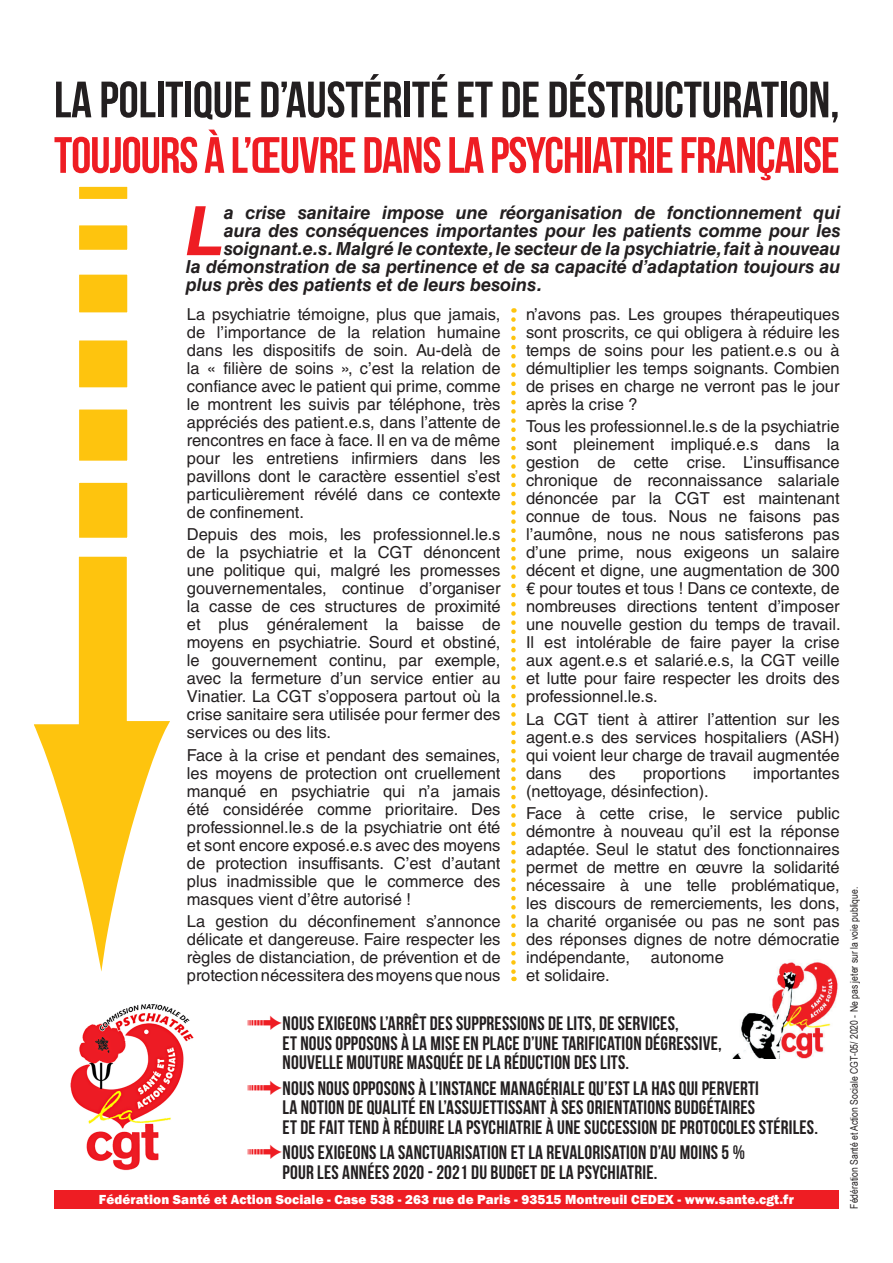
<style>
.page{position:relative;width:893px;height:1263px;background:#fff}
.page>*{position:absolute;margin:0;border:0;box-sizing:border-box;transform-origin:0 0}
.Txt_courant_1{font:italic 700 68.1px "Helvetica LT Std";color:#ee1d23}
.t1{font:700 51px/55.5px "Bebas Neue";letter-spacing:-.02em;color:#231f20}
.Txt_courant_1-2{font:700 19.5px/19.5px "Bebas Neue";letter-spacing:.01em;color:#231f20}
.Txt_courant_1-3{font:italic 700 18px "Helvetica LT Std";color:#231f20}
.Txt_courant_1-4{font:16.5px/18px "Helvetica LT Std";color:#231f20;text-align:justify}
.txt_courant{font:800 13.5px "Franklin Gothic";letter-spacing:.01em;color:#fff}
.t2{font:10.5px "Arial Narrow";color:#231f20}
.s1{color:#ee1d23}
.s2{font-family:"Follow The Arrow";font-weight:400;font-size:22.5px;color:#ee1d23}
</style>
<div class="page">
<div style="left:54px;top:1189px;width:785px;height:19px;background:#ee1d23"></div>
<svg style="left:34px;top:186px;width:136px;height:786px"></svg>
<svg style="left:511px;top:319px;width:5px;height:662px"></svg>
<img style="left:70px;top:1004px;width:124px;height:167px">
<img style="left:732px;top:962px;width:106px;height:97px">
<p class="t1" style="left:54px;top:71px;width:787px">LA POLITIQUE D’AUSTÉRITÉ ET DE DÉSTRUCTURATION,<br><span class="s1">TOUJOURS À L’ŒUVRE DANS LA PSYCHIATRIE FRANÇAISE</span></p>
<p class="Txt_courant_1" style="left:186px;top:190px;width:39px">L</p>
<p class="Txt_courant_1-3" style="left:224px;top:202px;width:618px">a crise sanitaire impose une réorganisation de fonctionnement qui</p>
<p class="Txt_courant_1-3" style="left:224px;top:220px;width:618px">aura des conséquences importantes pour les patients comme pour les</p>
<p class="Txt_courant_1-3" style="left:224px;top:238px;width:618px">soignant.e.s. Malgré le contexte, le secteur de la psychiatrie, fait à nouveau</p>
<p class="Txt_courant_1-3" style="left:186px;top:256px;width:656px">la démonstration de sa pertinence et de sa capacité d’adaptation toujours au</p>
<p class="Txt_courant_1-3" style="left:186px;top:274px;width:358px">plus près des patients et de leurs besoins.</p>
<p class="Txt_courant_1-4" style="left:187px;top:305px;width:315px">La psychiatrie témoigne, plus que jamais, de l’importance de la relation humaine dans les dispositifs de soin. Au-delà de la « filière de soins », c’est la relation de confiance avec le patient qui prime, comme le montrent les suivis par téléphone, très appréciés des patient.e.s, dans l’attente de rencontres en face à face. Il en va de même pour les entretiens infirmiers dans les pavillons dont le caractère essentiel s’est particulièrement révélé dans ce contexte de confinement.</p>
<p class="Txt_courant_1-4" style="left:187px;top:525px;width:315px">Depuis des mois, les professionnel.le.s de la psychiatrie et la CGT dénoncent une politique qui, malgré les promesses gouvernementales, continue d’organiser la casse de ces structures de proximité et plus généralement la baisse de moyens en psychiatrie. Sourd et obstiné, le gouvernement continu, par exemple, avec la fermeture d’un service entier au Vinatier. La CGT s’opposera partout où la crise sanitaire sera utilisée pour fermer des services ou des lits.</p>
<p class="Txt_courant_1-4" style="left:187px;top:746px;width:315px">Face à la crise et pendant des semaines, les moyens de protection ont cruellement manqué en psychiatrie qui n’a jamais été considérée comme prioritaire. Des professionnel.le.s de la psychiatrie ont été et sont encore exposé.e.s avec des moyens de protection insuffisants. C’est d’autant plus inadmissible que le commerce des masques vient d’être autorisé !</p>
<p class="Txt_courant_1-4" style="left:187px;top:912px;width:315px">La gestion du déconfinement s’annonce délicate et dangereuse. Faire respecter les règles de distanciation, de prévention et de protection nécessitera des moyens que nous</p>
<p class="Txt_courant_1-4" style="left:526px;top:305px;width:315px">n’avons pas. Les groupes thérapeutiques sont proscrits, ce qui obligera à réduire les temps de soins pour les patient.e.s ou à démultiplier les temps soignants. Combien de prises en charge ne verront pas le jour après la crise ?</p>
<p class="Txt_courant_1-4" style="left:526px;top:417px;width:316px">Tous les professionnel.le.s de la psychiatrie sont pleinement impliqué.e.s dans la gestion de cette crise. L’insuffisance chronique de reconnaissance salariale dénoncée par la CGT est maintenant connue de tous. Nous ne faisons pas l’aumône, nous ne nous satisferons pas d’une prime, nous exigeons un salaire décent et digne, une augmentation de 300 € pour toutes et tous ! Dans ce contexte, de nombreuses directions tentent d’imposer une nouvelle gestion du temps de travail.<br>Il est intolérable de faire payer la crise aux agent.e.s et salarié.e.s, la CGT veille et lutte pour faire respecter les droits des professionnel.le.s.</p>
<p class="Txt_courant_1-4" style="left:526px;top:710px;width:315px">La CGT tient à attirer l’attention sur les agent.e.s des services hospitaliers (ASH) qui voient leur charge de travail augmentée dans</p>
<p class="Txt_courant_1-4" style="left:589px;top:764px;width:28px">des</p>
<p class="Txt_courant_1-4" style="left:643px;top:764px;width:84px">proportions</p>
<p class="Txt_courant_1-4" style="left:753px;top:764px;width:88px">importantes</p>
<p class="Txt_courant_1-4" style="left:526px;top:782px;width:184px">(nettoyage, désinfection).</p>
<p class="Txt_courant_1-4" style="left:526px;top:804px;width:315px">Face à cette crise, le service public démontre à nouveau qu’il est la réponse adaptée. Seul le statut des fonctionnaires permet de mettre en œuvre la solidarité nécessaire à une telle problématique, les discours de remerciements, les dons, la charité organisée ou pas ne sont pas des réponses dignes de notre démocratie indépendante,</p>
<p class="Txt_courant_1-4" style="left:651px;top:948px;width:75px">autonome</p>
<p class="Txt_courant_1-4" style="left:526px;top:966px;width:85px">et solidaire.</p>
<p class="Txt_courant_1-2" style="left:283px;top:1013px;width:441px;text-indent:-35px"><span class="s2">B</span>NOUS EXIGEONS L’ARRÊT DES SUPPRESSIONS DE LITS, DE SERVICES,<br>ET NOUS OPPOSONS À LA MISE EN PLACE D’UNE TARIFICATION DÉGRESSIVE,<br>NOUVELLE MOUTURE MASQUÉE DE LA RÉDUCTION DES LITS.</p>
<p class="Txt_courant_1-2" style="left:283px;top:1078px;width:537px;text-indent:-35px"><span class="s2">B</span>NOUS NOUS OPPOSONS À L’INSTANCE MANAGÉRIALE QU’EST LA HAS QUI PERVERTI<br>LA NOTION DE QUALITÉ EN L’ASSUJETTISSANT À SES ORIENTATIONS BUDGÉTAIRES<br>ET DE FAIT TEND À RÉDUIRE LA PSYCHIATRIE À UNE SUCCESSION DE PROTOCOLES STÉRILES.</p>
<p class="Txt_courant_1-2" style="left:283px;top:1142px;width:464px;text-indent:-35px"><span class="s2">B</span>NOUS EXIGEONS LA SANCTUARISATION ET LA REVALORISATION D’AU MOINS 5 %<br>POUR LES ANNÉES 2020 - 2021 DU BUDGET DE LA PSYCHIATRIE.</p>
<p class="txt_courant" style="left:99px;top:1190px;width:696px">Fédération Santé et Action Sociale - Case 538 - 263 rue de Paris - 93515 Montreuil CEDEX - www.sante.cgt.fr</p>
<p class="t2" style="left:846px;top:1208px;width:323px;rotate:-90deg">Fédération Santé et Action Sociale CGT-05/ 2020 - Ne pas jeter sur la voie publique.</p>
</div>
